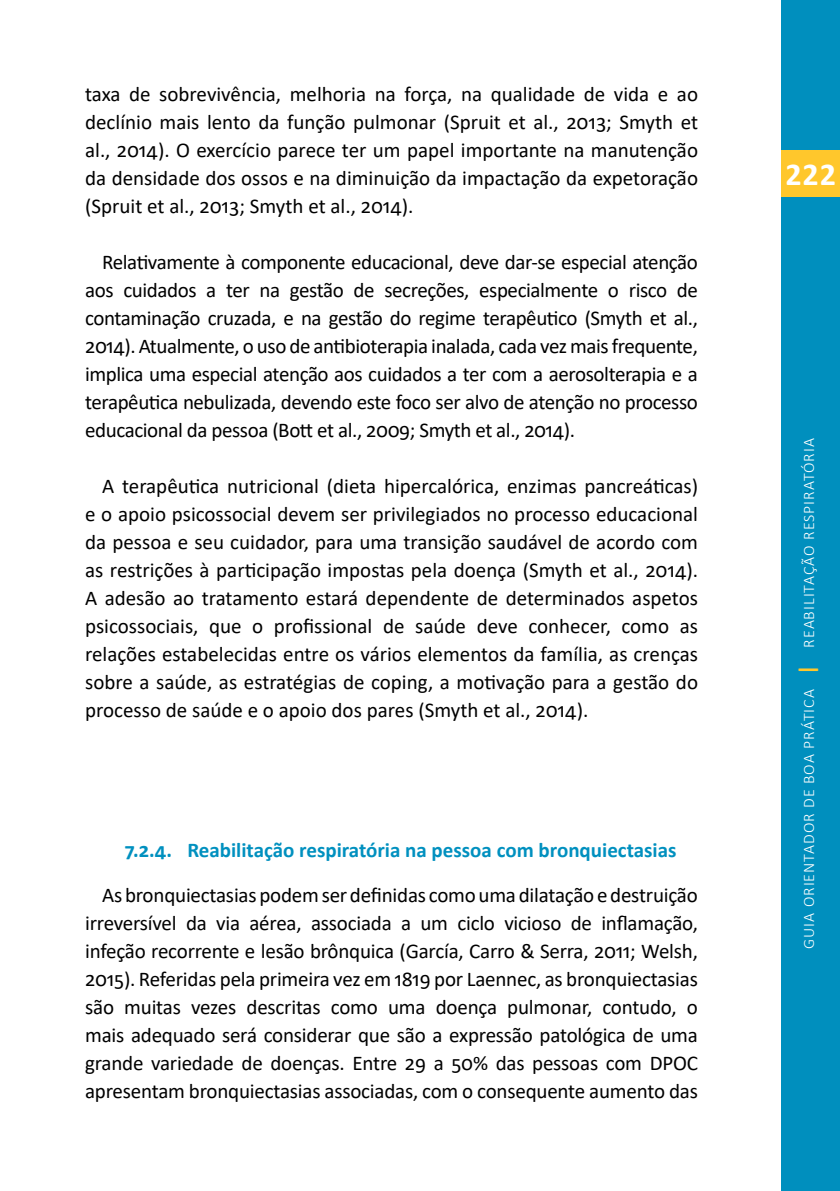
<style>
.page{position:relative;width:840px;height:1191px;background:#fff}
.page>*{position:absolute;margin:0;border:0;box-sizing:border-box;transform-origin:0 0}
.t1{font:700 32px "Calibri";color:#fff}
.t2{font:700 28px "Calibri";color:#fff}
.t3{font:21px/28px "Calibri";letter-spacing:-.01em;color:#000;text-align:justify}
.t4{font:700 21px "Calibri";color:#0090bf}
.t5{font:300 16px "Calibri";letter-spacing:.06em;color:#fff}
.s1{font-weight:700;font-size:22px;color:#ffc72c}
</style>
<div class="page">
<div style="left:781px;top:0;width:58px;height:1191px;background:#008fbe"></div>
<div style="left:781px;top:151px;width:58px;height:46px;background:#ffc72c"></div>
<div style="left:781px;top:150px;width:58px;height:46px;background:#ffc72c"></div>
<p class="t3" style="left:85px;top:79px;width:614px">taxa de sobrevivência, melhoria na força, na qualidade de vida e ao declínio mais lento da função pulmonar (Spruit et al., 2013; Smyth et al., 2014). O exercício parece ter um papel importante na manutenção da densidade dos ossos e na diminuição da impactação da expetoração (Spruit et al., 2013; Smyth et al., 2014).</p>
<p class="t3" style="left:85px;top:247px;width:614px;text-indent:17px">Relativamente à componente educacional, deve dar-se especial atenção aos cuidados a ter na gestão de secreções, especialmente o risco de contaminação cruzada, e na gestão do regime terapêutico (Smyth et al., 2014). Atualmente, o uso de antibioterapia inalada, cada vez mais frequente, implica uma especial atenção aos cuidados a ter com a aerosolterapia e a terapêutica nebulizada, devendo este foco ser alvo de atenção no processo educacional da pessoa (Bott et al., 2009; Smyth et al., 2014).</p>
<p class="t3" style="left:85px;top:471px;width:614px;text-indent:17px">A terapêutica nutricional (dieta hipercalórica, enzimas pancreáticas) e o apoio psicossocial devem ser privilegiados no processo educacional da pessoa e seu cuidador, para uma transição saudável de acordo com as restrições à participação impostas pela doença (Smyth et al., 2014).<br>A adesão ao tratamento estará dependente de determinados aspetos psicossociais, que o profissional de saúde deve conhecer, como as relações estabelecidas entre os vários elementos da família, as crenças sobre a saúde, as estratégias de coping, a motivação para a gestão do processo de saúde e o apoio dos pares (Smyth et al., 2014).</p>
<p class="t4" style="left:125px;top:835px;width:553px">7.2.4. Reabilitação respiratória na pessoa com bronquiectasias</p>
<p class="t3" style="left:85px;top:880px;width:614px;text-indent:17px">As bronquiectasias podem ser definidas como uma dilatação e destruição irreversível da via aérea, associada a um ciclo vicioso de inflamação, infeção recorrente e lesão brônquica (García, Carro &amp; Serra, 2011; Welsh, 2015). Referidas pela primeira vez em 1819 por Laennec, as bronquiectasias são muitas vezes descritas como uma doença pulmonar, contudo, o mais adequado será considerar que são a expressão patológica de uma grande variedade de doenças. Entre 29 a 50% das pessoas com DPOC apresentam bronquiectasias associadas, com o consequente aumento das</p>
<h1 class="t1" style="left:785px;top:152px;width:52px">222</h1>
<h2 class="t2" style="left:788px;top:156px;width:46px">222</h2>
<p class="t5" style="left:798px;top:948px;width:512px;rotate:-90deg">GUIA ORIENTADOR DE BOA PRÁTICA <span class="s1">|</span> REABILITAÇÃO RESPIRATÓRIA</p>
</div>
